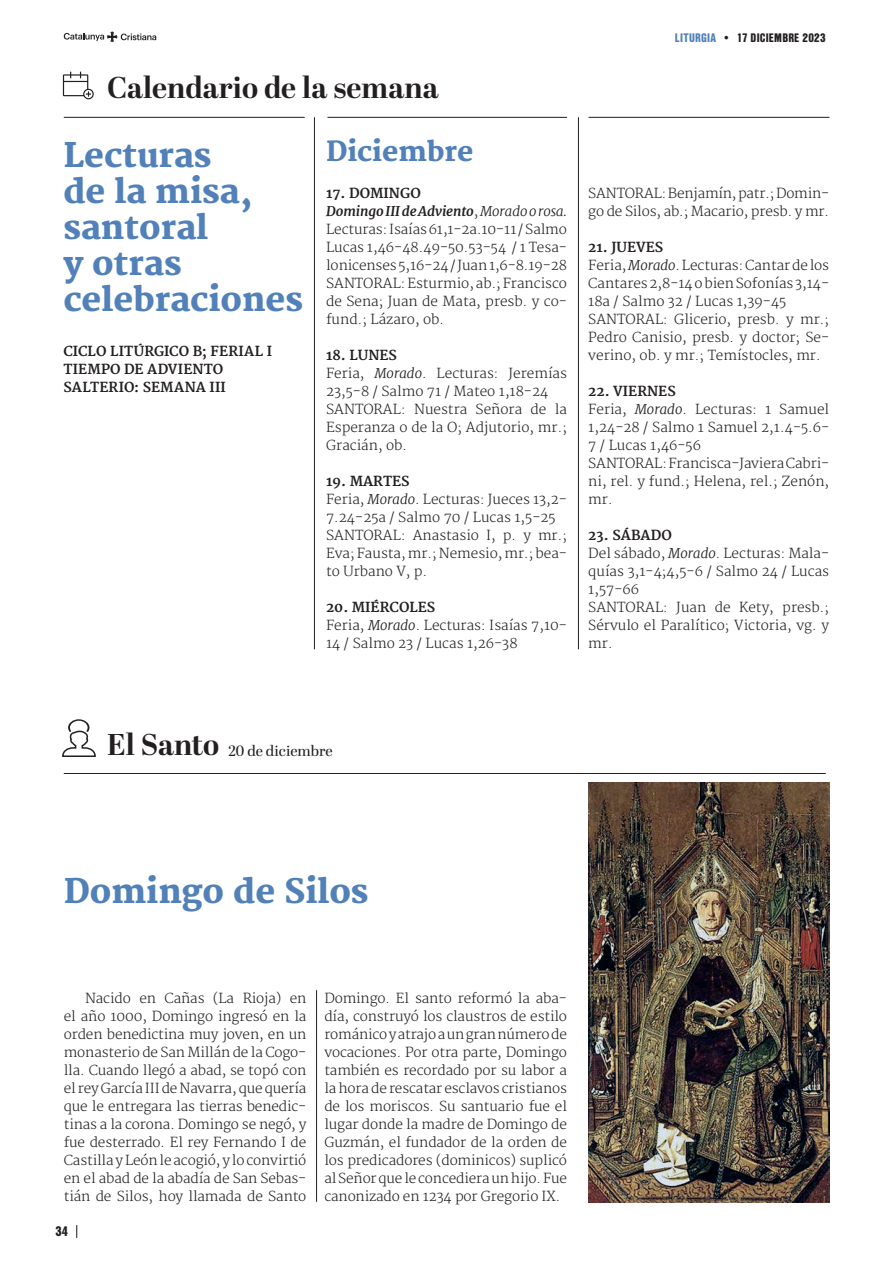
<style>
.page{position:relative;width:893px;height:1263px;background:#fff}
.page>*{position:absolute;margin:0;border:0;box-sizing:border-box;transform-origin:0 0}
.t1{font:800 33px/36px "Merriweather";color:#5181b8}
.t2{font:700 30px "Abril Display";color:#231f20}
.t3{font:800 27px "Merriweather";color:#5181b8}
.t4{font:14.85px "Abril Display";color:#231f20}
.TEXTO_PPAL_ESP{font:300 13.5px/18px "Merriweather";color:#231f20;text-align:justify}
.TEXTO_PPAL_CAT{font:300 13.5px/18px "Merriweather";letter-spacing:-.01em;color:#231f20;text-align:justify}
.TEXTO_PPAL_ESP-2{font:700 13.5px "Merriweather";color:#231f20}
.t5{font:900 13.5px "Nimbus San Con LOT";color:#231f20}
.t6{font:900 12px "Nimbus San Con LOT";letter-spacing:.02em;color:#231f20}
.s1{font-weight:700;font-style:italic}
.s2{font-style:italic}
.s3{color:#5181b8}
</style>
<div class="page">
<hr style="left:64px;top:117px;width:241px;height:1px;background:#231f20">
<hr style="left:327px;top:117px;width:240px;height:1px;background:#231f20">
<hr style="left:589px;top:117px;width:240px;height:1px;background:#231f20">
<svg style="left:63px;top:72px;width:31px;height:27px"></svg>
<svg style="left:62px;top:719px;width:34px;height:38px"></svg>
<hr style="left:64px;top:773px;width:762px;height:1px;background:#231f20">
<hr style="left:578px;top:117px;width:1px;height:532px;background:#231f20">
<hr style="left:314px;top:117px;width:1px;height:532px;background:#231f20">
<img style="left:588px;top:782px;width:241px;height:420px">
<hr style="left:316px;top:990px;width:1px;height:212px;background:#231f20">
<svg style="left:76px;top:1225px;width:1px;height:13px"></svg>
<svg style="left:64px;top:31px;width:92px;height:11px"></svg>
<p class="t2" style="left:107px;top:67px;width:333px">Calendario de la semana</p>
<p class="t1" style="left:63px;top:138px;width:150px">Lecturas</p>
<p class="t1" style="left:63px;top:174px;width:191px">de la misa,</p>
<p class="t1" style="left:63px;top:210px;width:241px">santoral<br>y otras celebraciones</p>
<p class="TEXTO_PPAL_ESP-2" style="left:63px;top:343px;width:210px">CICLO LITÚRGICO B; FERIAL I</p>
<p class="TEXTO_PPAL_ESP-2" style="left:63px;top:361px;width:161px">TIEMPO DE ADVIENTO</p>
<p class="TEXTO_PPAL_ESP-2" style="left:63px;top:379px;width:164px">SALTERIO: SEMANA III</p>
<p class="t3" style="left:326px;top:136px;width:149px">Diciembre</p>
<p class="TEXTO_PPAL_ESP-2" style="left:326px;top:186px;width:96px">17. DOMINGO</p>
<p class="TEXTO_PPAL_ESP" style="left:326px;top:203px;width:242px"><span class="s1">Domingo III de Adviento</span>, <span class="s2">Morado o rosa.<br></span>Lecturas: Isaías 61,1-2a.10-11 / Salmo Lucas 1,46-48.49-50.53-54 / 1 Tesa&shy;lonicenses 5,16-24 / Juan 1,6-8.19-28</p>
<p class="TEXTO_PPAL_ESP" style="left:326px;top:275px;width:242px">SANTORAL: Esturmio, ab.; Francisco de Sena; Juan de Mata, presb. y co&shy;fund.; Lázaro, ob.</p>
<p class="TEXTO_PPAL_ESP-2" style="left:326px;top:348px;width:72px">18. LUNES</p>
<p class="TEXTO_PPAL_ESP" style="left:326px;top:365px;width:242px">Feria, <span class="s2">Morado</span>. Lecturas: Jeremías<br>23,5-8 / Salmo 71 / Mateo 1,18-24</p>
<p class="TEXTO_PPAL_ESP" style="left:326px;top:401px;width:242px">SANTORAL: Nuestra Señora de la Esperanza o de la O; Adjutorio, mr.; Gracián, ob.</p>
<p class="TEXTO_PPAL_ESP-2" style="left:326px;top:474px;width:85px">19. MARTES</p>
<p class="TEXTO_PPAL_ESP" style="left:326px;top:491px;width:242px">Feria, <span class="s2">Morado</span>. Lecturas: Jueces 13,2-<br>7.24-25a / Salmo 70 / Lucas 1,5-25</p>
<p class="TEXTO_PPAL_ESP" style="left:326px;top:527px;width:242px">SANTORAL: Anastasio I, p. y mr.; Eva; Fausta, mr.; Nemesio, mr.; bea&shy;to Urbano V, p.</p>
<p class="TEXTO_PPAL_ESP-2" style="left:326px;top:600px;width:111px">20. MIÉRCOLES</p>
<p class="TEXTO_PPAL_ESP" style="left:326px;top:617px;width:242px">Feria, <span class="s2">Morado</span>. Lecturas: Isaías 7,10-<br>14 / Salmo 23 / Lucas 1,26-38</p>
<p class="t6" style="left:675px;top:28px;width:152px"><span class="s3">LITURGIA</span> • 17 DICIEMBRE 2023</p>
<p class="TEXTO_PPAL_ESP" style="left:588px;top:185px;width:242px">SANTORAL: Benjamín, patr.; Domin&shy;go de Silos, ab.; Macario, presb. y mr.</p>
<p class="TEXTO_PPAL_ESP-2" style="left:588px;top:240px;width:76px">21. JUEVES</p>
<p class="TEXTO_PPAL_ESP" style="left:588px;top:257px;width:242px">Feria, <span class="s2">Morado</span>. Lecturas: Cantar de los Cantares 2,8-14 o bien Sofonías 3,14- 18a / Salmo 32 / Lucas 1,39-45</p>
<p class="TEXTO_PPAL_ESP" style="left:588px;top:311px;width:242px">SANTORAL: Glicerio, presb. y mr.; Pedro Canisio, presb. y doctor; Se&shy;verino, ob. y mr.; Temístocles, mr.</p>
<p class="TEXTO_PPAL_ESP-2" style="left:588px;top:384px;width:89px">22. VIERNES</p>
<p class="TEXTO_PPAL_ESP" style="left:588px;top:401px;width:242px">Feria, <span class="s2">Morado</span>. Lecturas: 1 Samuel 1,24-28 / Salmo 1 Samuel 2,1.4-5.6- 7 / Lucas 1,46-56</p>
<p class="TEXTO_PPAL_ESP" style="left:588px;top:455px;width:242px">SANTORAL: Francisca-Javiera Cabri&shy;ni, rel. y fund.; Helena, rel.; Zenón, mr.</p>
<p class="TEXTO_PPAL_ESP-2" style="left:588px;top:528px;width:85px">23. SÁBADO</p>
<p class="TEXTO_PPAL_ESP" style="left:588px;top:545px;width:242px">Del sábado, <span class="s2">Morado</span>. Lecturas: Mala&shy;quías 3,1-4;4,5-6 / Salmo 24 / Lucas 1,57-66</p>
<p class="TEXTO_PPAL_ESP" style="left:588px;top:599px;width:242px">SANTORAL: Juan de Kety, presb.; Sérvulo el Paralítico; Victoria, vg. y mr.</p>
<p class="t2" style="left:107px;top:724px;width:113px">El Santo</p>
<p class="t4" style="left:228px;top:741px;width:106px">20 de diciembre</p>
<p class="t1" style="left:64px;top:874px;width:306px">Domingo de Silos</p>
<p class="TEXTO_PPAL_CAT" style="left:64px;top:990px;width:244px;text-indent:21px">Nacido en Cañas (La Rioja) en el año 1000, Domingo ingresó en la orden benedictina muy joven, en un monasterio de San Millán de la Cogo&shy;lla. Cuando llegó a abad, se topó con el rey García III de Navarra, que quería que le entregara las tierras benedic&shy;tinas a la corona. Domingo se negó, y fue desterrado. El rey Fernando I de Castilla y León le acogió, y lo convirtió en el abad de la abadía de San Sebas&shy;tián de Silos, hoy llamada de Santo</p>
<p class="TEXTO_PPAL_CAT" style="left:324px;top:989px;width:244px">Domingo. El santo reformó la aba&shy;día, construyó los claustros de estilo románico y atrajo a un gran número de vocaciones. Por otra parte, Domingo también es recordado por su labor a la hora de rescatar esclavos cristianos de los moriscos. Su santuario fue el lugar donde la madre de Domingo de Guzmán, el fundador de la orden de los predicadores (dominicos) suplicó al Señor que le concediera un hijo. Fue canonizado en 1234 por Gregorio IX.</p>
<p class="t5" style="left:55px;top:1221px;width:14px">34</p>
</div>
